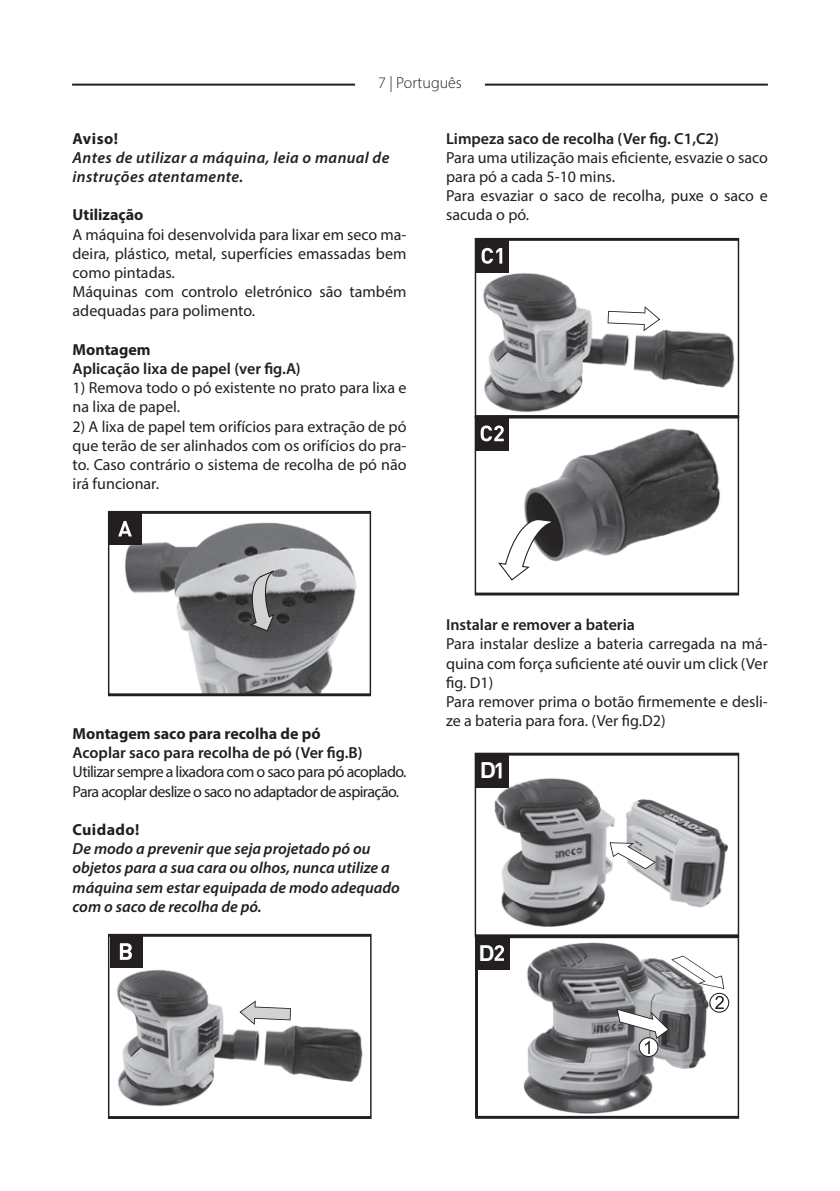
<style>
.page{position:relative;width:840px;height:1191px;background:#fff}
.page>*{position:absolute;margin:0;border:0;box-sizing:border-box;transform-origin:0 0}
.t1{font:700 22px "Arial";color:#fff}
.t2{font:16px/19.2px "Myriad Pro";color:#231f20}
.t3{font:italic 600 16px/19.2px "Myriad Pro";color:#231f20}
.t4{font:600 16px "Myriad Pro";color:#231f20}
.t5{font:16px "Myriad Pro";letter-spacing:-.04em;color:#231f20}
.t6{font:italic 600 16px/19.2px "Myriad Pro";letter-spacing:.025em;color:#231f20}
.t7{font:700 16px "Myriad Pro";color:#231f20}
.t8{font:300 16px "Myriad Pro";color:#231f20}
.t9{font:700 16px "Myriad Pro";letter-spacing:.025em;color:#231f20}
</style>
<div class="page">
<hr style="left:72px;top:84px;width:283px;height:2px;background:#231f20">
<hr style="left:484px;top:84px;width:283px;height:2px;background:#231f20">
<svg style="left:108px;top:511px;width:263px;height:185px"></svg>
<div style="left:109px;top:512px;width:32px;height:33px;background:#231f20"></div>
<svg style="left:118px;top:521px;width:14px;height:15px"></svg>
<svg style="left:249px;top:570px;width:25px;height:61px;background:#999a9c"></svg>
<svg style="left:108px;top:934px;width:263px;height:185px"></svg>
<div style="left:110px;top:935px;width:33px;height:33px;background:#231f20"></div>
<svg style="left:120px;top:943px;width:12px;height:17px"></svg>
<svg style="left:239px;top:1000px;width:52px;height:25px"></svg>
<svg style="left:474px;top:238px;width:264px;height:177px"></svg>
<div style="left:475px;top:239px;width:33px;height:33px;background:#231f20"></div>
<svg style="left:481px;top:248px;width:21px;height:16px"></svg>
<svg style="left:607px;top:306px;width:52px;height:25px"></svg>
<svg style="left:474px;top:415px;width:264px;height:180px"></svg>
<div style="left:475px;top:417px;width:33px;height:33px;background:#231f20"></div>
<svg style="left:480px;top:425px;width:23px;height:16px"></svg>
<svg style="left:498px;top:518px;width:57px;height:62px"></svg>
<svg style="left:474px;top:752px;width:264px;height:184px"></svg>
<div style="left:475px;top:754px;width:33px;height:33px;background:#231f20"></div>
<svg style="left:495px;top:762px;width:6px;height:16px"></svg>
<svg style="left:609px;top:842px;width:46px;height:27px"></svg>
<svg style="left:475px;top:935px;width:263px;height:183px"></svg>
<hr style="left:474px;top:936px;width:3px;height:182px;background:#231f20">
<div style="left:476px;top:936px;width:33px;height:33px;background:#231f20"></div>
<svg style="left:494px;top:945px;width:9px;height:15px"></svg>
<svg style="left:670px;top:955px;width:53px;height:34px"></svg>
<svg style="left:709px;top:993px;width:19px;height:19px"></svg>
<div style="left:709px;top:992px;width:19px;height:20px;border:1px solid #231f20;border-radius:50%"></div>
<svg style="left:714px;top:996px;width:9px;height:13px"></svg>
<div style="left:638px;top:1037px;width:20px;height:20px;border:1px solid #231f20;border-radius:50%"></div>
<svg style="left:616px;top:1008px;width:53px;height:46px"></svg>
<p class="t8" style="left:378px;top:73px;width:85px">7 | Português</p>
<p class="t4" style="left:446px;top:128px;width:274px">Limpeza saco de recolha (Ver fig. C1,C2)</p>
<p class="t2" style="left:446px;top:148px;width:323px">Para uma utilização mais eficiente, esvazie o saco para pó a cada 5-10 mins.</p>
<p class="t2" style="left:446px;top:186px;width:323px">Para esvaziar o saco de recolha, puxe o saco e sacuda o pó.</p>
<p class="t7" style="left:73px;top:128px;width:47px">Aviso!</p>
<p class="t6" style="left:73px;top:147px;width:318px">Antes de utilizar a máquina, leia o manual de instruções atentamente.</p>
<p class="t7" style="left:73px;top:205px;width:72px">Utilização</p>
<p class="t2" style="left:73px;top:224px;width:335px;text-align:justify">A máquina foi desenvolvida para lixar em seco ma&shy;deira, plástico, metal, superfícies emassadas bem como pintadas.</p>
<p class="t2" style="left:73px;top:282px;width:335px">Máquinas com controlo eletrónico são também adequadas para polimento.</p>
<p class="t7" style="left:73px;top:339px;width:79px">Montagem</p>
<p class="t4" style="left:73px;top:358px;width:229px">Aplicação lixa de papel (ver fig.A)</p>
<p class="t2" style="left:73px;top:378px;width:335px">1) Remova todo o pó existente no prato para lixa e na lixa de papel.</p>
<p class="t2" style="left:73px;top:416px;width:335px;text-align:justify">2) A lixa de papel tem orifícios para extração de pó que terão de ser alinhados com os orifícios do pra&shy;to. Caso contrário o sistema de recolha de pó não irá funcionar.</p>
<p class="t7" style="left:73px;top:723px;width:249px">Montagem saco para recolha de pó</p>
<p class="t4" style="left:73px;top:742px;width:291px">Acoplar saco para recolha de pó (Ver fig.B)</p>
<p class="t5" style="left:73px;top:762px;width:335px">Utilizar sempre a lixadora com o saco para pó acoplado.</p>
<p class="t5" style="left:73px;top:781px;width:328px">Para acoplar deslize o saco no adaptador de aspiração.</p>
<p class="t9" style="left:73px;top:819px;width:68px">Cuidado!</p>
<p class="t3" style="left:73px;top:839px;width:328px">De modo a prevenir que seja projetado pó ou objetos para a sua cara ou olhos, nunca utilize a máquina sem estar equipada de modo adequado com o saco de recolha de pó.</p>
<p class="t4" style="left:446px;top:614px;width:190px">Instalar e remover a bateria</p>
<p class="t2" style="left:446px;top:634px;width:323px;text-align:justify">Para instalar deslize a bateria carregada na má&shy;quina com força suficiente até ouvir um click (Ver fig. D1)</p>
<p class="t2" style="left:446px;top:692px;width:323px">Para remover prima o botão firmemente e desli&shy;ze a bateria para fora. (Ver fig.D2)</p>
<h1 class="t1" style="left:480px;top:756px;width:17px">D</h1>
<h1 class="t1" style="left:478px;top:938px;width:17px">D</h1>
</div>
